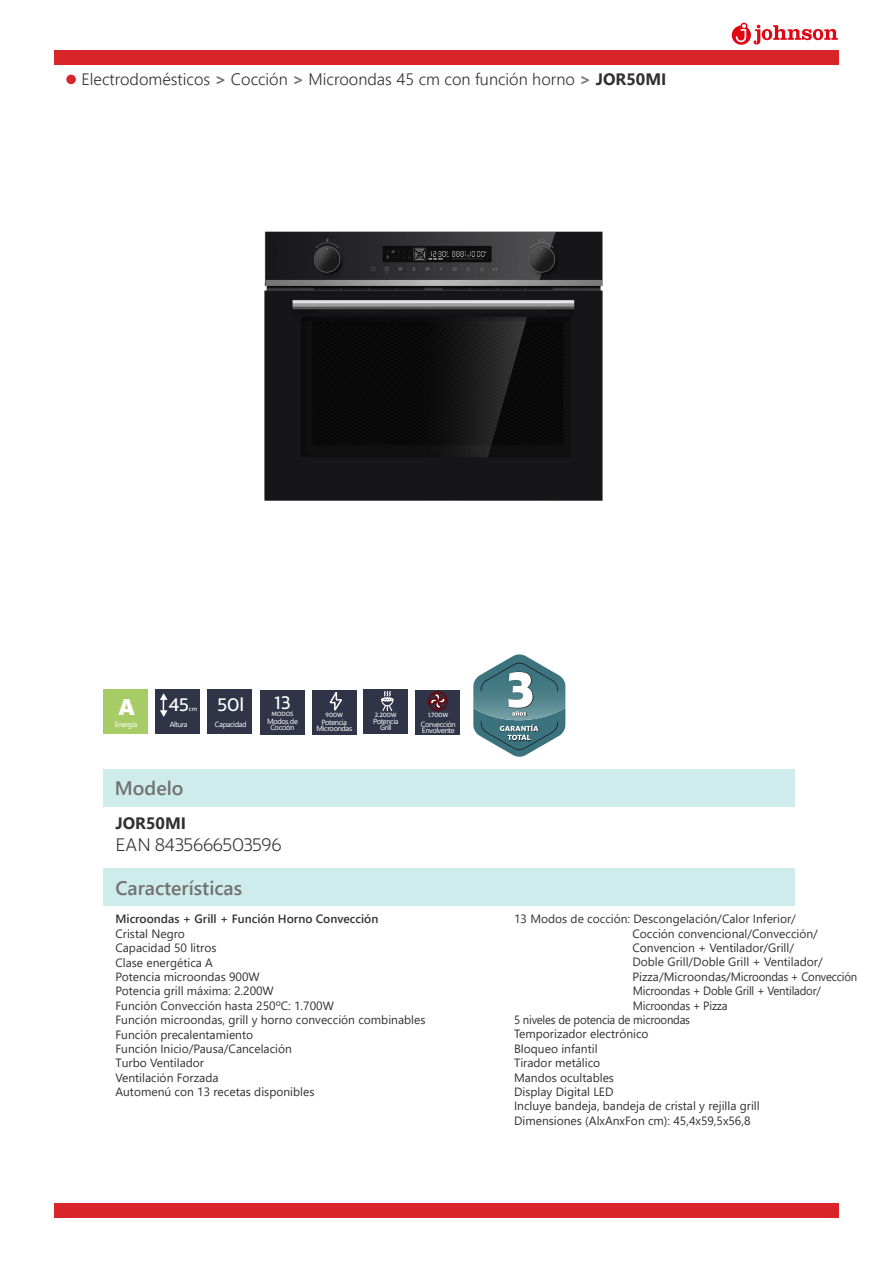
<style>
.page{position:relative;width:893px;height:1263px;background:#fff}
.page>*{position:absolute;margin:0;border:0;box-sizing:border-box;transform-origin:0 0}
.t1{font:800 22.5px "Highgate";color:#fff}
.t2{font:600 19.5px "Segoe UI";color:#727170}
.t3{font:300 18px "Highgate";letter-spacing:-.01em;color:#313131}
.t4{font:500 18px "Highgate";color:#fff}
.t5{font:300 16.5px "Segoe UI";color:#313131}
.t6{font:700 16.5px "Segoe UI";color:#313131}
.t7{font:12px "Segoe UI";color:#313131}
.t8{font:12px "Segoe UI";letter-spacing:-.02em;color:#313131;scale:.95 1}
.t9{font:600 12px "Segoe UI";color:#313131}
.t10{font:12px "Segoe UI";letter-spacing:-.02em;color:#313131}
.t11{font:7.5px "Segoe UI";letter-spacing:-.05em;color:#fff}
.t12{font:500 6px "Highgate";color:#fff}
.s1{font-weight:700;color:#727170}
.s2{font-weight:700}
</style>
<div class="page">
<div style="left:54px;top:51px;width:785px;height:14px;background:#d9252a"></div>
<div style="left:66px;top:75px;width:10px;height:9px;background:#d9262b;border-radius:50%"></div>
<img style="left:264px;top:231px;width:339px;height:270px">
<div style="left:104px;top:770px;width:691px;height:37px;background:#cfecec"></div>
<div style="left:54px;top:1204px;width:784px;height:14px;background:#d9252a"></div>
<svg style="left:473px;top:654px;width:92px;height:103px"></svg>
<svg style="left:732px;top:23px;width:106px;height:22px"></svg>
<div style="left:104px;top:689px;width:44px;height:45px;background:#a8cc65"></div>
<div style="left:208px;top:689px;width:44px;height:45px;background:#2f3447"></div>
<div style="left:260px;top:690px;width:45px;height:44px;background:#2f3447"></div>
<div style="left:312px;top:690px;width:44px;height:45px;background:#2f3447"></div>
<div style="left:415px;top:690px;width:44px;height:44px;background:#2f3447"></div>
<svg style="left:428px;top:692px;width:19px;height:19px"></svg>
<div style="left:428px;top:691px;width:20px;height:20px;border:2px solid #62090f;border-radius:50%"></div>
<div style="left:156px;top:689px;width:44px;height:45px;background:#2f3447"></div>
<svg style="left:160px;top:693px;width:8px;height:24px"></svg>
<svg style="left:329px;top:692px;width:13px;height:19px"></svg>
<div style="left:364px;top:689px;width:44px;height:45px;background:#2f3447"></div>
<svg style="left:381px;top:691px;width:13px;height:20px"></svg>
<div style="left:104px;top:869px;width:691px;height:37px;background:#cfecec"></div>
<p class="t5" style="left:82px;top:64px;width:586px">Electrodomésticos <span class="s1">&gt;</span> Cocción <span class="s1">&gt;</span> Microondas 45 cm con función horno <span class="s1">&gt;</span> <span class="s2">JOR50MI</span></p>
<p class="t1" style="left:118px;top:693px;width:19px">A</p>
<p class="t11" style="left:115px;top:717px;width:24px">Energía</p>
<p class="t4" style="left:169px;top:693px;width:22px">45</p>
<p class="t12" style="left:189px;top:705px;width:10px">cm</p>
<p class="t11" style="left:170px;top:717px;width:19px">Altura</p>
<p class="t4" style="left:217px;top:693px;width:28px">50l</p>
<p class="t11" style="left:215px;top:717px;width:33px">Capacidad</p>
<p class="t4" style="left:275px;top:691px;width:17px">13</p>
<p class="t12" style="left:271px;top:710px;width:24px">MODOS</p>
<p class="t11" style="left:267px;top:715px;width:32px">Modos de</p>
<p class="t11" style="left:270px;top:721px;width:26px">Cocción</p>
<p class="t12" style="left:325px;top:711px;width:19px">900W</p>
<p class="t11" style="left:322px;top:715px;width:27px">Potencia</p>
<p class="t11" style="left:317px;top:721px;width:37px">Microondas</p>
<p class="t2" style="left:115px;top:770px;width:70px">Modelo</p>
<p class="t6" style="left:115px;top:808px;width:72px">JOR50MI</p>
<p class="t3" style="left:115px;top:833px;width:168px">EAN 8435666503596</p>
<p class="t12" style="left:375px;top:711px;width:24px">2.200W</p>
<p class="t12" style="left:428px;top:711px;width:22px">1.700W</p>
<p class="t11" style="left:373px;top:715px;width:27px">Potencia</p>
<p class="t11" style="left:380px;top:721px;width:13px">Grill</p>
<p class="t11" style="left:421px;top:718px;width:36px">Convección</p>
<p class="t11" style="left:422px;top:724px;width:34px">Envolvente</p>
<p class="t2" style="left:115px;top:869px;width:128px">Características</p>
<p class="t9" style="left:115px;top:908px;width:265px">Microondas + Grill + Función Horno Convección</p>
<p class="t7" style="left:115px;top:922px;width:71px">Cristal Negro</p>
<p class="t7" style="left:115px;top:937px;width:103px">Capacidad 50 litros</p>
<p class="t7" style="left:115px;top:951px;width:99px">Clase energética A</p>
<p class="t7" style="left:115px;top:965px;width:146px">Potencia microondas 900W</p>
<p class="t7" style="left:115px;top:980px;width:160px">Potencia grill máxima: 2.200W</p>
<p class="t7" style="left:115px;top:994px;width:220px">Función Convección hasta 250ºC: 1.700W</p>
<p class="t7" style="left:115px;top:1009px;width:312px">Función microondas, grill y horno convección combinables</p>
<p class="t7" style="left:115px;top:1023px;width:139px">Función precalentamiento</p>
<p class="t7" style="left:115px;top:1037px;width:178px">Función Inicio/Pausa/Cancelación</p>
<p class="t7" style="left:115px;top:1052px;width:90px">Turbo Ventilador</p>
<p class="t7" style="left:115px;top:1066px;width:105px">Ventilación Forzada</p>
<p class="t7" style="left:115px;top:1081px;width:200px">Automenú con 13 recetas disponibles</p>
<p class="t7" style="left:514px;top:908px;width:283px">13 Modos de cocción: Descongelación/Calor Inferior/</p>
<p class="t7" style="left:632px;top:922px;width:187px">Cocción convencional/Convección/</p>
<p class="t7" style="left:632px;top:936px;width:163px">Convencion + Ventilador/Grill/</p>
<p class="t7" style="left:632px;top:951px;width:192px">Doble Grill/Doble Grill + Ventilador/</p>
<p class="t10" style="left:632px;top:965px;width:226px">Pizza/Microondas/Microondas + Convección</p>
<p class="t8" style="left:633px;top:980px;width:199px">Microondas + Doble Grill + Ventilador/</p>
<p class="t8" style="left:633px;top:994px;width:101px">Microondas + Pizza</p>
<p class="t8" style="left:514px;top:1008px;width:187px">5 niveles de potencia de microondas</p>
<p class="t7" style="left:514px;top:1023px;width:136px">Temporizador electrónico</p>
<p class="t7" style="left:514px;top:1037px;width:85px">Bloqueo infantil</p>
<p class="t7" style="left:514px;top:1052px;width:88px">Tirador metálico</p>
<p class="t7" style="left:514px;top:1066px;width:101px">Mandos ocultables</p>
<p class="t7" style="left:514px;top:1080px;width:101px">Display Digital LED</p>
<p class="t7" style="left:514px;top:1095px;width:247px">Incluye bandeja, bandeja de cristal y rejilla grill</p>
<p class="t7" style="left:514px;top:1109px;width:238px">Dimensiones (AlxAnxFon cm): 45,4x59,5x56,8</p>
</div>
